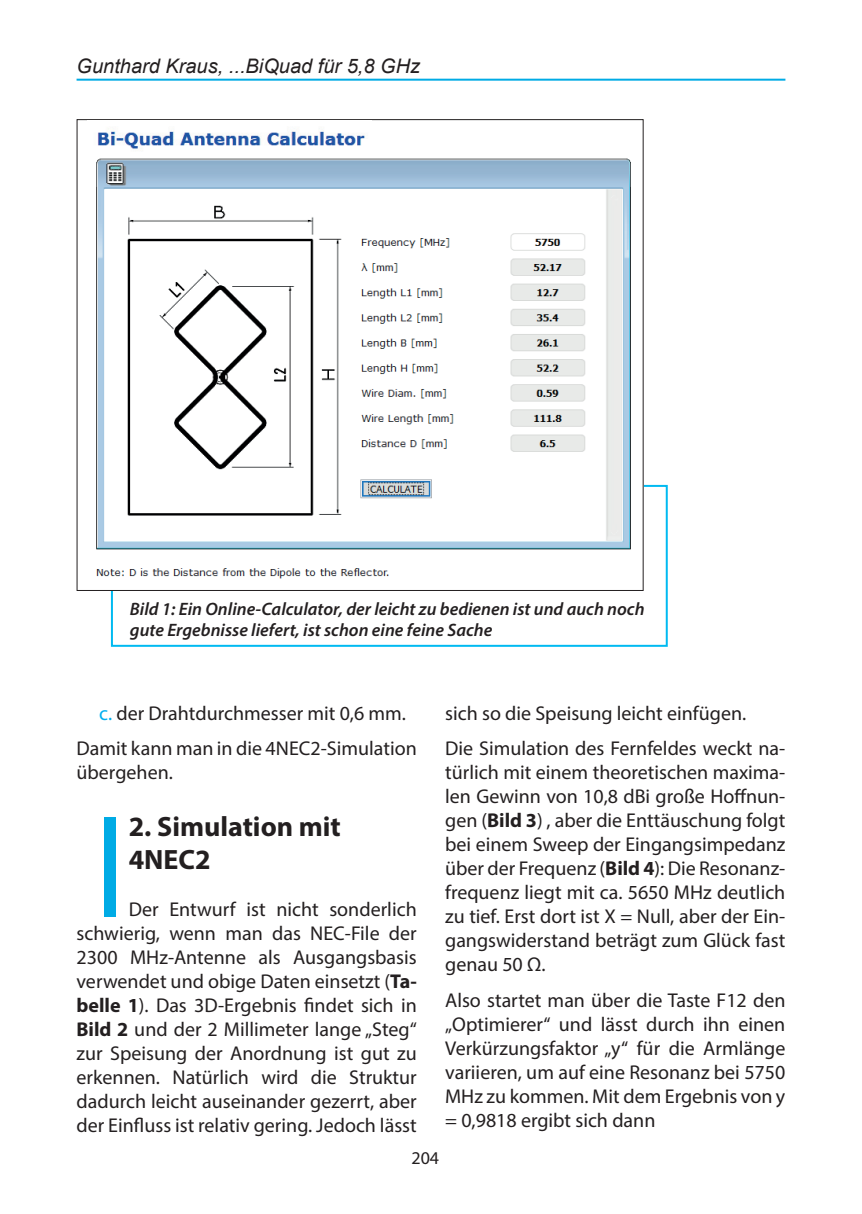
<style>
.page{position:relative;width:862px;height:1214px;background:#fff}
.page>*{position:absolute;margin:0;border:0;box-sizing:border-box;transform-origin:0 0}
.t1{font:700 148.2px "Myriad Pro";color:#00abe5;scale:.52 1}
.t2{font:700 28px/33.6px "Myriad Pro";color:#231f20}
.t3{font:20px/24px "Myriad Pro";color:#231f20;text-align:justify}
.t4{font:italic 20px "Arial";color:#231f20}
.t5{font:italic 600 18px/21.6px "Myriad Pro";color:#231f20}
.t6{font:18px "Myriad Pro";color:#231f20}
.s1{color:#00aeef}
.s2{font-weight:700}
</style>
<div class="page">
<hr style="left:77px;top:79px;width:708px;height:2px;background:#00abe5">
<div style="left:111px;top:485px;width:557px;height:161px;border:2px solid #00baf1"></div>
<img style="left:96px;top:158px;width:545px;height:431px">
<img style="left:98px;top:128px;width:267px;height:21px">
<p class="t4" style="left:77px;top:53px;width:345px">Gunthard Kraus, ...BiQuad für 5,8 GHz</p>
<p class="t5" style="left:130px;top:597px;width:516px">Bild 1: Ein Online-Calculator, der leicht zu bedienen ist und auch noch gute Ergebnisse liefert, ist schon eine feine Sache</p>
<p class="t3" style="left:77px;top:695px;width:342px;line-height:35.4px;text-align:center"><span class="s1">c.</span> der Drahtdurchmesser mit 0,6 mm.<br>Damit kann man in die 4NEC2-Simulation</p>
<p class="t3" style="left:77px;top:760px;width:98px">übergehen.</p>
<h1 class="t1" style="left:99px;top:770px;width:43px">I</h1>
<h2 class="t2" style="left:129px;top:808px;width:214px">2. Simulation mit<br>4NEC2</h2>
<p class="t3" style="left:77px;top:896px;width:342px;text-indent:52px">Der Entwurf ist nicht sonderlich schwierig, wenn man das NEC-File der 2300 MHz-Antenne als Ausgangsbasis verwendet und obige Daten einsetzt (<span class="s2">Ta&shy;belle 1</span>). Das 3D-Ergebnis findet sich in <span class="s2">Bild 2</span> und der 2 Millimeter lange „Steg“ zur Speisung der Anordnung ist gut zu erkennen. Natürlich wird die Struktur dadurch leicht auseinander gezerrt, aber der Einfluss ist relativ gering. Jedoch lässt</p>
<p class="t3" style="left:445px;top:695px;width:342px;line-height:35.4px">sich so die Speisung leicht einfügen.<br>Die Simulation des Fernfeldes weckt na-</p>
<p class="t3" style="left:445px;top:760px;width:342px">türlich mit einem theoretischen maxima&shy;len Gewinn von 10,8 dBi große Hoffnun&shy;gen (<span class="s2">Bild 3</span>) , aber die Enttäuschung folgt bei einem Sweep der Eingangsimpedanz über der Frequenz (<span class="s2">Bild 4</span>): Die Resonanz&shy;frequenz liegt mit ca. 5650 MHz deutlich zu tief. Erst dort ist X = Null, aber der Ein&shy;gangswiderstand beträgt zum Glück fast genau 50 Ω.</p>
<p class="t3" style="left:445px;top:987px;width:342px">Also startet man über die Taste F12 den „Optimierer“ und lässt durch ihn einen Verkürzungsfaktor „y“ für die Armlänge variieren, um auf eine Resonanz bei 5750<br>MHz zu kommen. Mit dem Ergebnis von y = 0,9818 ergibt sich dann</p>
<p class="t6" style="left:411px;top:1147px;width:29px">204</p>
</div>
